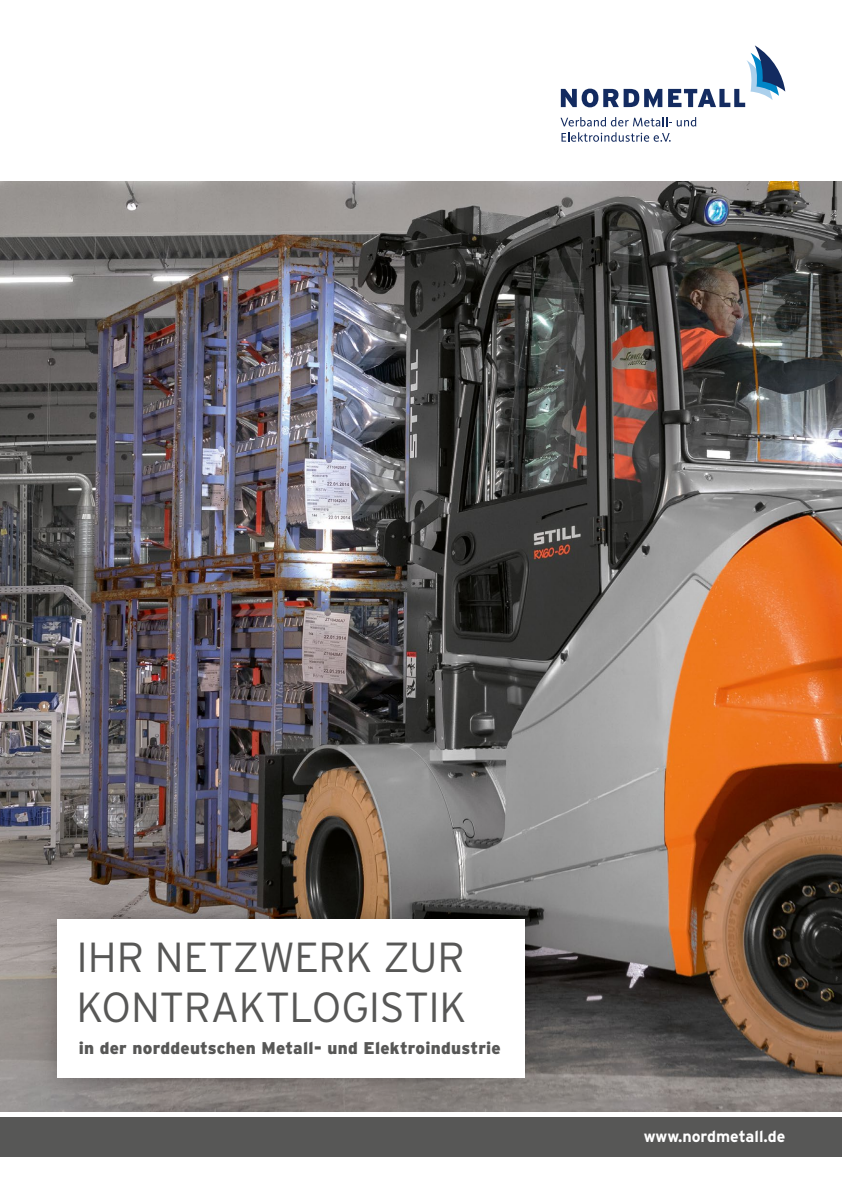
<style>
.page{position:relative;width:842px;height:1191px;background:#fff}
.page>*{position:absolute;margin:0;border:0;box-sizing:border-box;transform-origin:0 0}
.t1{font:300 42px "Interstate";letter-spacing:-.005em;color:#575756}
.t2{font:900 17px "Interstate";letter-spacing:.015em;color:#575756}
.t3{font:700 16px "Interstate";color:#fff}
</style>
<div class="page">
<img style="left:0;top:181px;width:842px;height:930px">
<div style="left:35px;top:897px;width:511px;height:201px;background:#000;opacity:.25"></div>
<div style="left:57px;top:918px;width:467px;height:159px;background:#fff"></div>
<div style="left:0;top:1117px;width:842px;height:40px;background:#575756"></div>
<svg style="left:560px;top:117px;width:136px;height:9px"></svg>
<svg style="left:561px;top:132px;width:110px;height:10px"></svg>
<svg style="left:561px;top:89px;width:101px;height:19px"></svg>
<svg style="left:668px;top:45px;width:117px;height:62px"></svg>
<p class="t1" style="left:77px;top:933px;width:390px">IHR NETZWERK ZUR</p>
<p class="t1" style="left:77px;top:983px;width:392px">KONTRAKTLOGISTIK</p>
<p class="t2" style="left:79px;top:1038px;width:423px">in der norddeutschen Metall- und Elektroindustrie</p>
<p class="t3" style="left:644px;top:1127px;width:143px">www.nordmetall.de</p>
</div>
